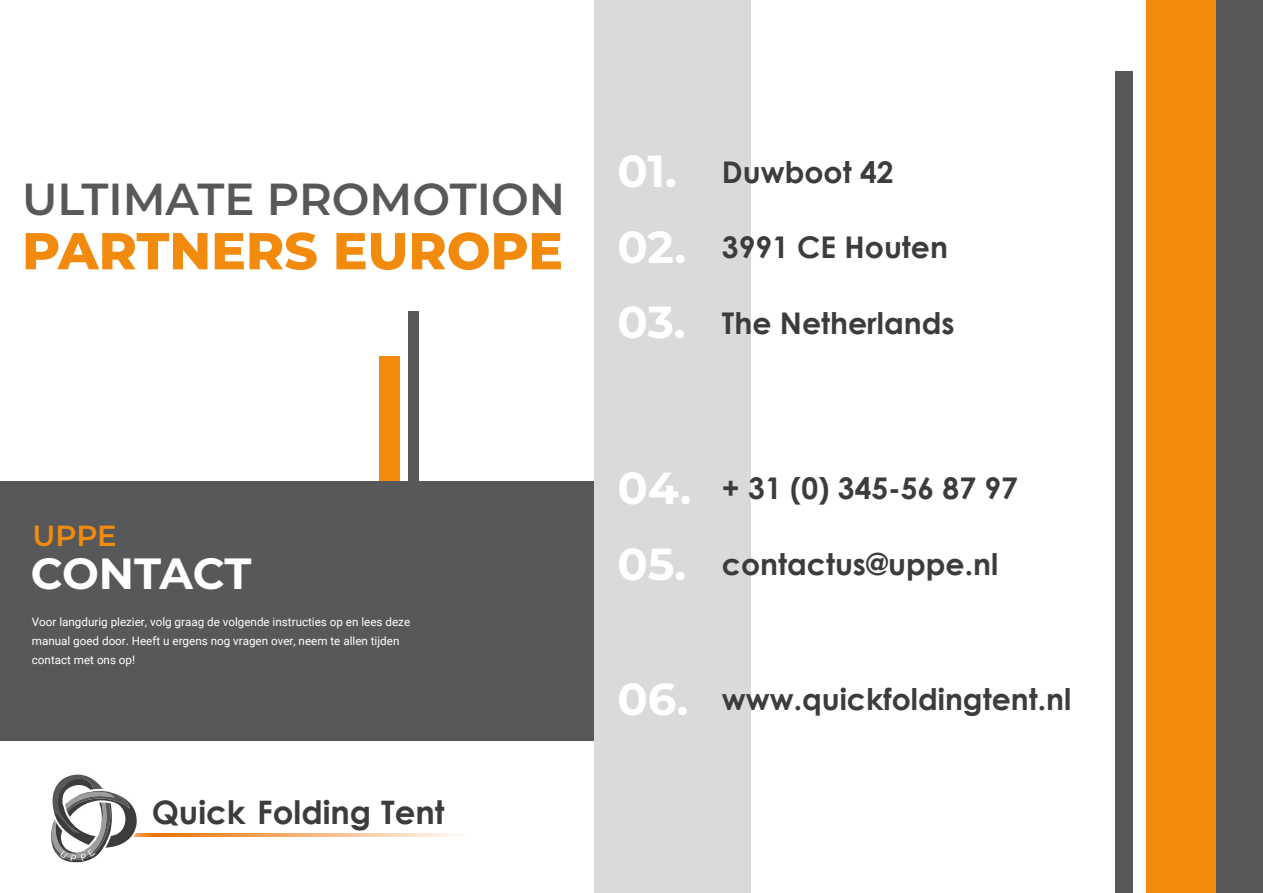
<style>
.page{position:relative;width:1263px;height:893px;background:#fff}
.page>*{position:absolute;margin:0;border:0;box-sizing:border-box;transform-origin:0 0}
.t1{font:800 51.75px "Montserrat";color:#f28a0e}
.t2{font:600 44.85px "Montserrat";color:#57585a}
.t3{font:700 43.65px "Montserrat";letter-spacing:-.01em;color:#fff}
.t4{font:700 32.4px "Century Gothic";color:#3c3c3b}
.t5{font:700 29.85px "Century Gothic";color:#3c3c3b}
.t6{font:600 29.1px "Montserrat";color:#f28a0e}
.t7{font:11.7px/18.9px "Roboto";color:#fff}
.s1{font-family:"Montserrat";font-size:44.85px;color:#fff}
</style>
<div class="page">
<div style="left:380px;top:356px;width:20px;height:333px;background:#f28a0e"></div>
<div style="left:408px;top:311px;width:11px;height:291px;background:#57585a"></div>
<div style="left:0;top:481px;width:594px;height:260px;background:#57585a"></div>
<div style="left:594px;top:0;width:156px;height:893px;background:#dadada"></div>
<div style="left:1195px;top:0;width:68px;height:893px;background:#57585a"></div>
<div style="left:1147px;top:0;width:69px;height:893px;background:#f28a0e"></div>
<div style="left:1115px;top:72px;width:17px;height:821px;background:#57585a"></div>
<svg style="left:139px;top:833px;width:14px;height:3px"></svg>
<svg style="left:51px;top:774px;width:88px;height:89px"></svg>
<svg style="left:153px;top:833px;width:306px;height:3px"></svg>
<h2 class="t2" style="left:22px;top:168px;width:544px">ULTIMATE PROMOTION</h2>
<h1 class="t1" style="left:22px;top:213px;width:542px">PARTNERS EUROPE</h1>
<h3 class="t6" style="left:33px;top:515px;width:86px">UPPE</h3>
<h3 class="t3" style="left:31px;top:542px;width:222px">CONTACT</h3>
<p class="t7" style="left:32px;top:612px;width:380px">Voor langdurig plezier, volg graag de volgende instructies op en lees deze manual goed door. Heeft u ergens nog vragen over, neem te allen tijden contact met ons op!</p>
<h3 class="t4" style="left:152px;top:787px;width:294px">Quick Folding Tent</h3>
<h3 class="t5" style="left:617px;top:149px;width:278px"><span class="s1">01.</span> Duwboot 42</h3>
<h3 class="t5" style="left:617px;top:225px;width:332px"><span class="s1">02.</span> 3991 CE Houten</h3>
<h3 class="t5" style="left:617px;top:300px;width:339px"><span class="s1">03.</span> The Netherlands</h3>
<h3 class="t5" style="left:617px;top:466px;width:402px"><span class="s1">04.</span> + 31 (0) 345-56 87 97</h3>
<h3 class="t5" style="left:617px;top:541px;width:382px"><span class="s1">05.</span> contactus@uppe.nl</h3>
<h3 class="t5" style="left:617px;top:677px;width:455px"><span class="s1">06.</span> www.quickfoldingtent.nl</h3>
</div>
